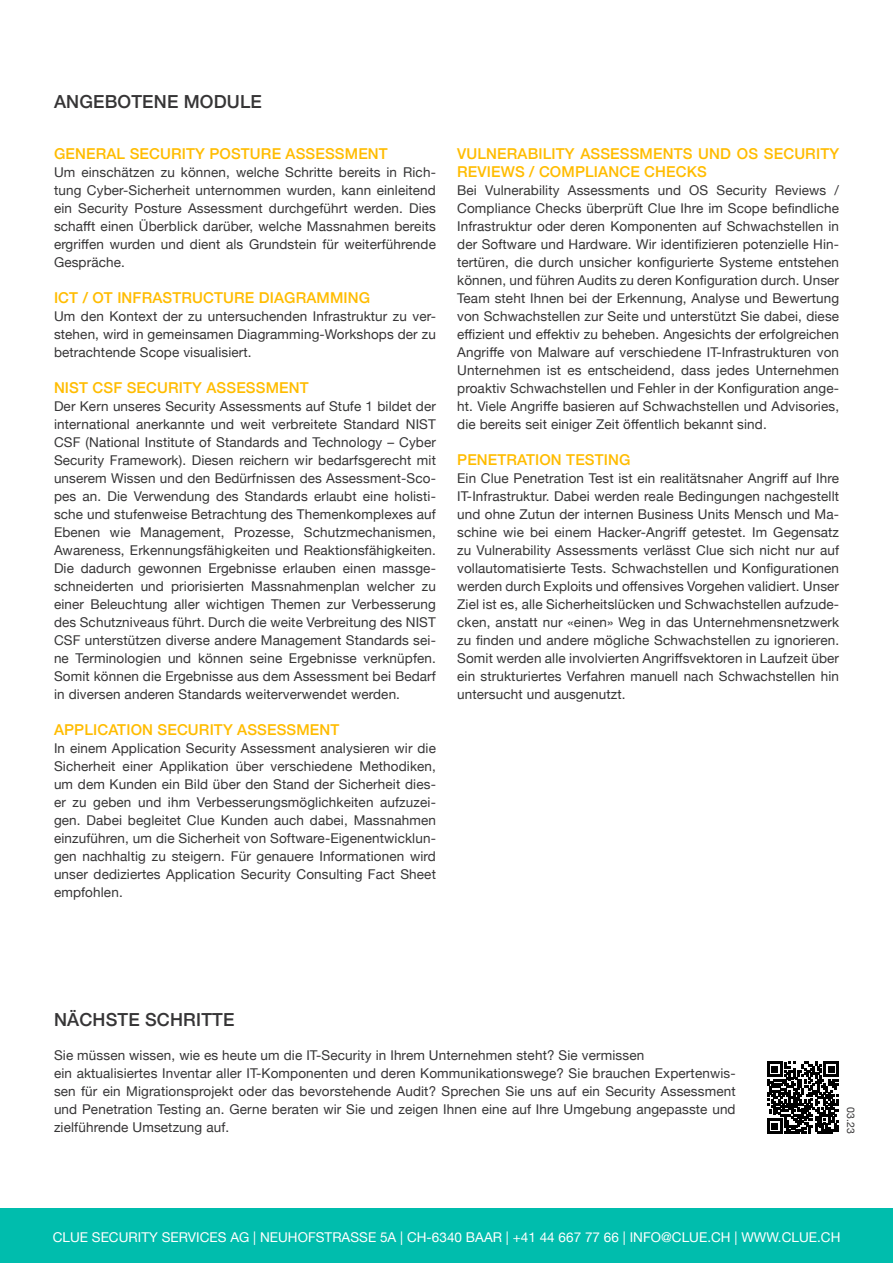
<style>
.page{position:relative;width:893px;height:1263px;background:#fff}
.page>*{position:absolute;margin:0;border:0;box-sizing:border-box;transform-origin:0 0}
.Type{font:500 18px "Helvetica Neue";letter-spacing:.01em;color:#363536}
.Header_2{font:500 15px/18px "Helvetica Neue";letter-spacing:.01em;color:#ffbc00}
.Type-2{font:13.5px/18px "Helvetica Neue";letter-spacing:.01em;color:#363536;text-align:justify}
.t1{font:13.5px "Helvetica Neue";letter-spacing:.005em;color:#fff}
.Type-3{font:10.5px "Helvetica Neue";color:#363536}
</style>
<div class="page">
<div style="left:0;top:1209px;width:893px;height:54px;background:#00bdad"></div>
<svg style="left:767px;top:1062px;width:72px;height:72px"></svg>
<p class="Type" style="left:54px;top:87px;width:209px">ANGEBOTENE MODULE</p>
<p class="Header_2" style="left:54px;top:143px;width:335px">GENERAL SECURITY POSTURE ASSESSMENT</p>
<p class="Type-2" style="left:54px;top:164px;width:383px">Um einschätzen zu können, welche Schritte bereits in Rich&shy;tung Cyber-Sicherheit unternommen wurden, kann einleitend ein Security Posture Assessment durchgeführt werden. Dies schafft einen Überblick darüber, welche Massnahmen bereits ergriffen wurden und dient als Grundstein für weiterführende Gespräche.</p>
<p class="Header_2" style="left:54px;top:287px;width:318px">ICT / OT INFRASTRUCTURE DIAGRAMMING</p>
<p class="Type-2" style="left:54px;top:308px;width:383px">Um den Kontext der zu untersuchenden Infrastruktur zu ver&shy;stehen, wird in gemeinsamen Diagramming-Workshops der zu betrachtende Scope visualisiert.</p>
<p class="Header_2" style="left:54px;top:377px;width:256px">NIST CSF SECURITY ASSESSMENT</p>
<p class="Type-2" style="left:54px;top:398px;width:383px">Der Kern unseres Security Assessments auf Stufe 1 bildet der international anerkannte und weit verbreitete Standard NIST CSF (National Institute of Standards and Technology – Cyber Security Framework). Diesen reichern wir bedarfsgerecht mit unserem Wissen und den Bedürfnissen des Assessment-Sco&shy;pes an. Die Verwendung des Standards erlaubt eine holisti&shy;sche und stufenweise Betrachtung des Themenkomplexes auf Ebenen wie Management, Prozesse, Schutzmechanismen, Awareness, Erkennungsfähigkeiten und Reaktionsfähigkeiten.<br>Die dadurch gewonnen Ergebnisse erlauben einen massge&shy;schneiderten und priorisierten Massnahmenplan welcher zu einer Beleuchtung aller wichtigen Themen zur Verbesserung des Schutzniveaus führt. Durch die weite Verbreitung des NIST CSF unterstützen diverse andere Management Standards sei&shy;ne Terminologien und können seine Ergebnisse verknüpfen.<br>Somit können die Ergebnisse aus dem Assessment bei Bedarf in diversen anderen Standards weiterverwendet werden.</p>
<p class="Header_2" style="left:54px;top:719px;width:287px">APPLICATION SECURITY ASSESSMENT</p>
<p class="Type-2" style="left:54px;top:740px;width:383px">In einem Application Security Assessment analysieren wir die Sicherheit einer Applikation über verschiedene Methodiken, um dem Kunden ein Bild über den Stand der Sicherheit dies&shy;er zu geben und ihm Verbesserungsmöglichkeiten aufzuzei&shy;gen. Dabei begleitet Clue Kunden auch dabei, Massnahmen einzuführen, um die Sicherheit von Software-Eigenentwicklun&shy;gen nachhaltig zu steigern. Für genauere Informationen wird unser dediziertes Application Security Consulting Fact Sheet empfohlen.</p>
<p class="Header_2" style="left:457px;top:143px;width:383px">VULNERABILITY ASSESSMENTS UND OS SECURITY<br>REVIEWS / COMPLIANCE CHECKS</p>
<p class="Type-2" style="left:457px;top:182px;width:383px">Bei Vulnerability Assessments und OS Security Reviews / Compliance Checks überprüft Clue Ihre im Scope befindliche Infrastruktur oder deren Komponenten auf Schwachstellen in der Software und Hardware. Wir identifizieren potenzielle Hin&shy;tertüren, die durch unsicher konfigurierte Systeme entstehen können, und führen Audits zu deren Konfiguration durch. Unser Team steht Ihnen bei der Erkennung, Analyse und Bewertung von Schwachstellen zur Seite und unterstützt Sie dabei, diese effizient und effektiv zu beheben. Angesichts der erfolgreichen Angriffe von Malware auf verschiedene IT-Infrastrukturen von Unternehmen ist es entscheidend, dass jedes Unternehmen proaktiv Schwachstellen und Fehler in der Konfiguration ange&shy;ht. Viele Angriffe basieren auf Schwachstellen und Advisories, die bereits seit einiger Zeit öffentlich bekannt sind.</p>
<p class="Header_2" style="left:457px;top:449px;width:175px">PENETRATION TESTING</p>
<p class="Type-2" style="left:457px;top:470px;width:383px">Ein Clue Penetration Test ist ein realitätsnaher Angriff auf Ihre IT-Infrastruktur. Dabei werden reale Bedingungen nachgestellt und ohne Zutun der internen Business Units Mensch und Ma&shy;schine wie bei einem Hacker-Angriff getestet. Im Gegensatz zu Vulnerability Assessments verlässt Clue sich nicht nur auf vollautomatisierte Tests. Schwachstellen und Konfigurationen werden durch Exploits und offensives Vorgehen validiert. Unser Ziel ist es, alle Sicherheitslücken und Schwachstellen aufzude&shy;cken, anstatt nur «einen» Weg in das Unternehmensnetzwerk zu finden und andere mögliche Schwachstellen zu ignorieren.<br>Somit werden alle involvierten Angriffsvektoren in Laufzeit über ein strukturiertes Verfahren manuell nach Schwachstellen hin untersucht und ausgenutzt.</p>
<p class="Type" style="left:54px;top:1005px;width:182px">NÄCHSTE SCHRITTE</p>
<p class="Type-2" style="left:54px;top:1047px;width:592px">Sie müssen wissen, wie es heute um die IT-Security in Ihrem Unternehmen steht? Sie vermissen</p>
<p class="Type-2" style="left:54px;top:1065px;width:683px">ein aktualisiertes Inventar aller IT-Komponenten und deren Kommunikationswege? Sie brauchen Expertenwis&shy;sen für ein Migrationsprojekt oder das bevorstehende Audit? Sprechen Sie uns auf ein Security Assessment und Penetration Testing an. Gerne beraten wir Sie und zeigen Ihnen eine auf Ihre Umgebung angepasste und zielführende Umsetzung auf.</p>
<p class="Type-3" style="left:858px;top:1107px;width:28px;rotate:90deg">03.23</p>
<p class="t1" style="left:53px;top:1227px;width:789px">CLUE SECURITY SERVICES AG | NEUHOFSTRASSE 5A | CH-6340 BAAR | +41 44 667 77 66 | INFO@CLUE.CH | WWW.CLUE.CH</p>
</div>
